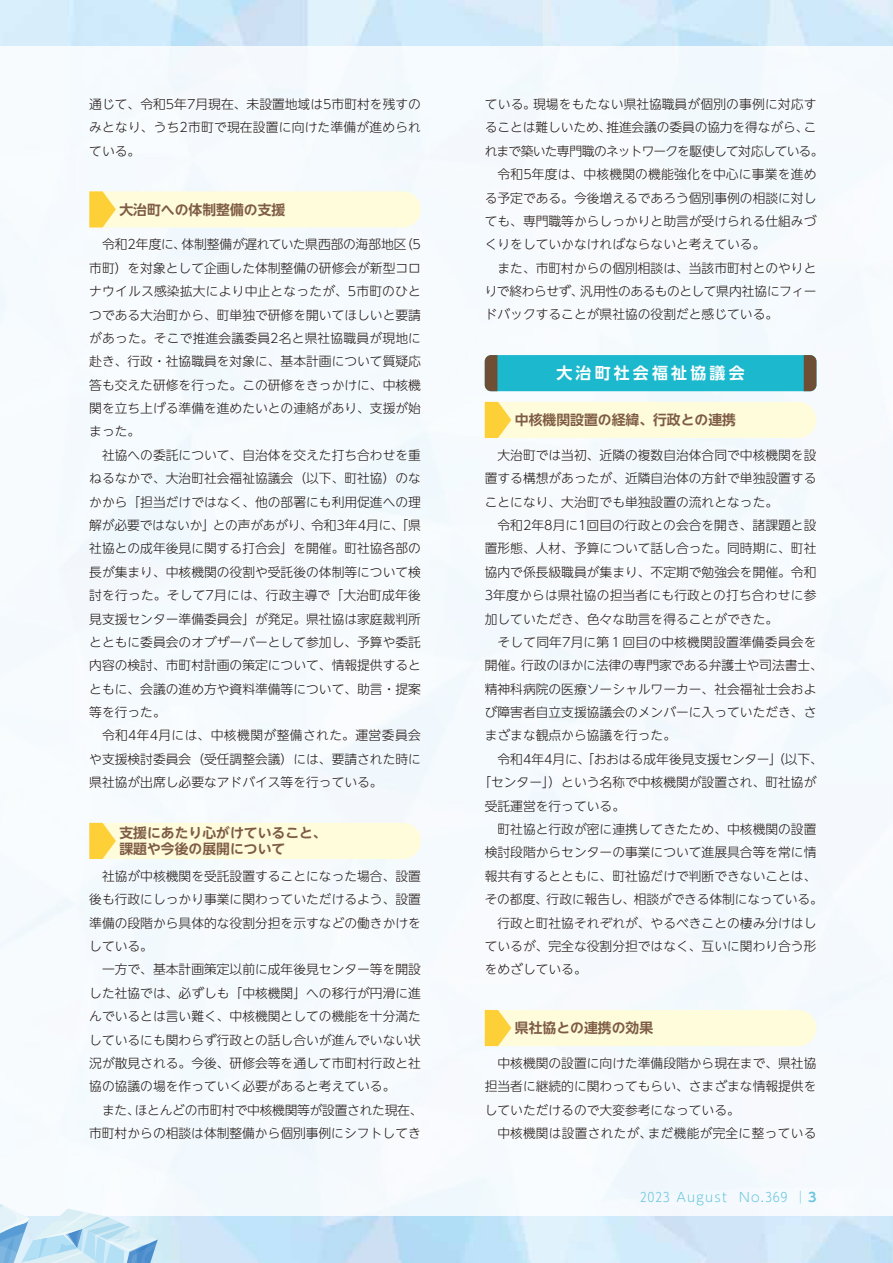
<style>
.page{position:relative;width:893px;height:1263px;background:#fff}
.page>*{position:absolute;margin:0;border:0;box-sizing:border-box;transform-origin:0 0}
.t1{font:700 15.9px "UD Shin Go NT Pr 6 De";letter-spacing:.2em;color:#fff}
.t2{font:700 13.8px/15.9px "UD Shin Go NT Pr 6 N De";color:#7e5c43}
.t3{font:300 12.75px/23.4px "UD Shin Go NT Pr 6";color:#221815;text-align:justify}
.t4{font:300 12.75px "UD Shin Go NT Pr 6";letter-spacing:-.07em;color:#221815}
.t5{font:300 12.75px "UD Shin Go NT Pr 6";letter-spacing:-.04em;color:#221815}
.t6{font:300 12.75px "UD Shin Go NT Pr 6 N";color:#221815}
.t7{font:300 12.75px "UD Shin Go NT Pr 6";letter-spacing:.035em;color:#221815}
.t8{font:300 12.75px "UD Shin Go NT Pr 6";letter-spacing:.1em;color:#67c6df}
.s1{font-family:"UD Shin Go NT Pr 6 N"}
.s2{font-family:"UD Shin Go NT Pr 6"}
.s3{font-family:"UD Shin Go NT Pr 6 De";font-weight:700}
</style>
<div class="page">
<div style="left:0;top:47px;width:893px;height:1169px;background:#f5fafe"></div>
<svg style="left:0;top:1204px;width:158px;height:59px"></svg>
<svg style="left:89px;top:191px;width:332px;height:36px;background:#fef9d1"></svg>
<svg style="left:89px;top:823px;width:332px;height:36px;background:#fef9d1"></svg>
<div style="left:485px;top:355px;width:331px;height:36px;background:#1bb8ce;border-radius:6px"></div>
<svg style="left:485px;top:355px;width:12px;height:36px"></svg>
<svg style="left:804px;top:355px;width:12px;height:36px"></svg>
<svg style="left:485px;top:402px;width:331px;height:36px;background:#fef9d1"></svg>
<svg style="left:485px;top:1010px;width:331px;height:36px;background:#fef9d1"></svg>
<p class="t3" style="left:89px;top:92px;width:333px">通じて、令和5年7月現在、未設置地域は5市町村を残すのみとなり、うち2市町で<span class="s1">現在</span>設置に向けた準備が進められている。</p>
<p class="t2" style="left:119px;top:201px;width:167px">大治町への体制整備の支援</p>
<p class="t3" style="left:89px;top:232px;width:333px;text-indent:13px">令和2年度に、体制整備が遅れていた県西部の海部地区（5市町）を対象として企画した体制整備の研修会が新型コロナウイルス感染拡大により中止となったが、5市町のひとつである大治町から、町単独で研修を開いてほしいと要請があった。そこで推進会議委員2名と県社協職員が現地に赴き、行政・社協職員を対象に、基本計画について質疑応答も交えた研修を行った。この研修をきっかけに、中核機関を立ち上げる準備を進めたいとの連絡があり、支援が始まった。</p>
<p class="t3" style="left:102px;top:443px;width:320px">社協への委託について、自治体を交えた打ち合わせを重</p>
<p class="t6" style="left:89px;top:468px;width:333px"><span class="s2">ねるなかで、</span>大治町社会福祉協議会（以下、町社協）<span class="s2">のな</span></p>
<p class="t3" style="left:89px;top:490px;width:333px">かから「担当だけではなく、他の部署にも利用促進への理解が必要ではないか」との声があがり、令和3年4月に、「県社協との成年後見に関する打合会」を開催。町社協各部の長が集まり、中核機関の役割や受託後の体制等について検討を行った。そして7月には、行政主導で「大治町成年後見支援センター準備委員会」が発足。県社協は家庭裁判所とともに委員会のオブザーバーとして参加し、予算や委託内容の検討、市町村計画の策定について、情報提供するとともに、会議の進め方や資料準備等について、助言・提案等を行った。</p>
<p class="t3" style="left:89px;top:723px;width:333px;text-indent:13px">令和4年4月には、中核機関が整備された。運営委員会や支援検討委員会（受任調整会議）には、要請された時に県社協が出席し必要なアドバイス等を行っている。　</p>
<p class="t2" style="left:119px;top:825px;width:209px">支援にあたり心がけていること、課題や今後の展開について</p>
<p class="t3" style="left:89px;top:864px;width:333px;text-indent:13px">社協が中核機関を受託設置することになった場合、設置後も行政にしっかり事業に関わっていただけるよう、設置準備の段階から具体的な役割分担を示すなどの働きかけをしている。</p>
<p class="t3" style="left:89px;top:957px;width:333px;text-indent:13px">一方で、基本計画策定以前に成年後見センター等を開設した社協では、必ずしも「中核機関」への移行が円滑に進んでいるとは言い難く、中核機関としての機能を十分満たしているにも関わらず行政との話し合いが進んでいない状況が散見される。今後、研修会等を通して市町村行政と社協の協議の場を作っていく必要があると考えている。</p>
<p class="t3" style="left:89px;top:1098px;width:335px;text-align:right">また、ほとんどの市町村で中核機関等が設置された現在、市町村からの相談は体制整備から個別事例にシフトしてき</p>
<p class="t3" style="left:485px;top:92px;width:333px">ている。現場をもたない県社協職員が個別の事例に対応す</p>
<p class="t3" style="left:485px;top:115px;width:333px">ることは難しいため、推進会議の委員の協力を得ながら、こ</p>
<p class="t4" style="left:485px;top:141px;width:340px">れまで築いた専門職のネットワークを駆使して対応している。</p>
<p class="t3" style="left:497px;top:162px;width:320px">令和5年度は、中核機関の機能強化を中心に事業を進め</p>
<p class="t3" style="left:485px;top:186px;width:333px">る予定である。今後増えるであろう個別事例の相談に対し</p>
<p class="t3" style="left:485px;top:209px;width:333px">ても、専門職等からしっかりと助言が受けられる仕組みづ</p>
<p class="t3" style="left:485px;top:232px;width:282px">くりをしていかなければならないと考えている。</p>
<p class="t3" style="left:497px;top:256px;width:320px">また、市町村からの個別相談は、当該市町村とのやりと</p>
<p class="t5" style="left:485px;top:281px;width:333px">りで終わらせず、汎用性のあるものとして県内社協にフィー</p>
<p class="t3" style="left:485px;top:302px;width:295px">ドバックすることが県社協の役割だと感じている。</p>
<p class="t1" style="left:556px;top:360px;width:190px">大治町社会福祉協議会</p>
<p class="t2" style="left:515px;top:412px;width:223px">中核機関設置の経緯、行政との連携</p>
<p class="t3" style="left:485px;top:443px;width:333px;text-indent:13px">大治町では当初、近隣の複数自治体合同で中核機関を設置する構想があったが、近隣自治体の方針で単独設置することになり、大治町でも単独設置の流れとなった。</p>
<p class="t3" style="left:485px;top:513px;width:333px;text-indent:13px">令和2年8月に1回目の行政との会合を開き、諸課題と設置形態、人材、予算について話し合った。同時期に、町社協内で係長級職員が集まり、不定期で勉強会を開催。令和3年度からは県社協の担当者にも行政との打ち合わせに参加していただき、色々な助言を得ることができた。</p>
<p class="t3" style="left:485px;top:630px;width:340px;text-align:left;text-indent:13px">そして同年7月に第１回目の中核機関設置準備委員会を開催。行政のほかに<span class="s1">法律の専門家である</span>弁護士や司法書士、精神科病院の医療ソーシャルワーカー、社会福祉士会および障害者自立支援協議会のメンバーに入っていただき、さまざまな観点から協議を行った。</p>
<p class="t3" style="left:497px;top:747px;width:327px">令和4年4月に、「おおはる成年後見支援センター」（以下、</p>
<p class="t3" style="left:478px;top:770px;width:340px">「センター」）という名称で中核機関が設置され、町社協が</p>
<p class="t3" style="left:485px;top:794px;width:142px">受託運営を行っている。</p>
<p class="t3" style="left:497px;top:817px;width:320px">町社協と行政が密に連携してきたため、<span class="s1">中核機関の設置</span></p>
<p class="t3" style="left:485px;top:840px;width:333px"><span class="s1">検討段階から</span>センターの事業について進展具合等を常に情</p>
<p class="t3" style="left:485px;top:864px;width:333px">報共有するとともに、町社協だけで判断できないことは、</p>
<p class="t3" style="left:485px;top:887px;width:340px">その都度、行政に報告し、相談ができる体制になっている。</p>
<p class="t3" style="left:497px;top:910px;width:320px">行政と町社協それぞれが、やるべきことの棲み分けはし</p>
<p class="t3" style="left:485px;top:934px;width:333px">ているが、完全な役割分担ではなく、互いに関わり合う形</p>
<p class="t3" style="left:485px;top:957px;width:104px">をめざしている。</p>
<p class="t2" style="left:515px;top:1020px;width:140px">県社協との連携の効果</p>
<p class="t3" style="left:485px;top:1051px;width:333px;text-indent:13px">中核機関の設置に向けた準備段階から現在まで、県社協担当者に継続的に関わってもらい、さまざまな情報提供をしていただけるので大変参考になっている。</p>
<p class="t7" style="left:497px;top:1123px;width:320px">中核機関は設置されたが、まだ機能が完全に整っている</p>
<p class="t8" style="left:640px;top:1187px;width:178px">2023 August No.369 │<span class="s3">3</span></p>
</div>
